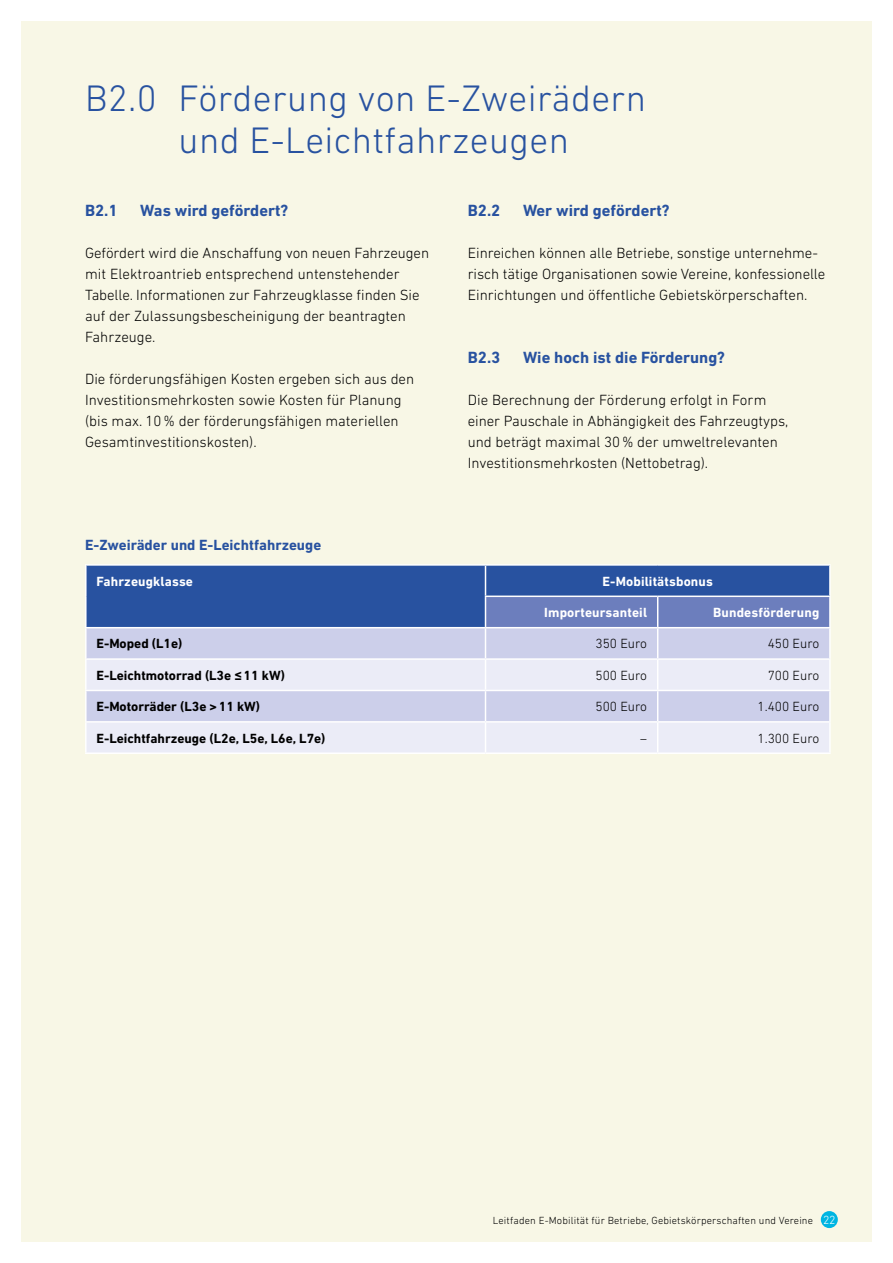
<style>
.page{position:relative;width:893px;height:1263px;background:#fff}
.page>*{position:absolute;margin:0;border:0;box-sizing:border-box;transform-origin:0 0}
.t1{font:300 37.5px/42px "DIN Next LT Pro";letter-spacing:.01em;color:#2852a0;text-align:center}
.t2{font:700 16.5px "DIN Next LT Pro";color:#2852a0}
.t3{font:300 15px/21px "DIN Next LT Pro";color:#000}
.t4{font:700 15px "DIN Next LT Pro";color:#2852a0}
.t5{font:700 13.5px "DIN Next LT Pro";color:#000}
.t6{font:700 13.5px "DIN Next LT Pro";letter-spacing:.01em;color:#fff}
.t7{font:300 13.5px "DIN Next LT Pro";color:#000}
.t8{font:300 10.5px "DIN Next LT Pro";letter-spacing:.015em;color:#000}
.s1{font-size:12px;color:#fff}
</style>
<div class="page">
<div style="left:21px;top:21px;width:851px;height:1221px;background:#f8f7e6"></div>
<div style="left:86px;top:565px;width:399px;height:63px;background:#2852a0"></div>
<div style="left:485px;top:565px;width:345px;height:31px;background:#2852a0"></div>
<div style="left:485px;top:596px;width:173px;height:32px;background:#6c7ebd"></div>
<div style="left:658px;top:596px;width:172px;height:32px;background:#6c7ebd"></div>
<div style="left:86px;top:628px;width:399px;height:31px;background:#cccfea"></div>
<div style="left:485px;top:628px;width:173px;height:31px;background:#cccfea"></div>
<div style="left:658px;top:628px;width:172px;height:31px;background:#cccfea"></div>
<div style="left:86px;top:690px;width:399px;height:32px;background:#cccfea"></div>
<div style="left:485px;top:690px;width:173px;height:32px;background:#cccfea"></div>
<div style="left:658px;top:690px;width:172px;height:32px;background:#cccfea"></div>
<div style="left:86px;top:659px;width:399px;height:31px;background:#ebecf7"></div>
<div style="left:485px;top:659px;width:173px;height:31px;background:#ebecf7"></div>
<div style="left:658px;top:659px;width:172px;height:31px;background:#ebecf7"></div>
<div style="left:86px;top:722px;width:399px;height:31px;background:#ebecf7"></div>
<div style="left:485px;top:722px;width:173px;height:31px;background:#ebecf7"></div>
<div style="left:658px;top:722px;width:172px;height:31px;background:#ebecf7"></div>
<hr style="left:85px;top:566px;width:2px;height:30px;background:#fff">
<hr style="left:85px;top:596px;width:2px;height:31px;background:#fff">
<hr style="left:85px;top:564px;width:400px;height:2px;background:#fff">
<hr style="left:485px;top:564px;width:173px;height:2px;background:#fff">
<hr style="left:658px;top:564px;width:173px;height:2px;background:#fff">
<hr style="left:485px;top:595px;width:173px;height:2px;background:#fff">
<hr style="left:658px;top:595px;width:173px;height:2px;background:#fff">
<svg style="left:485px;top:566px;width:1px;height:29px"></svg>
<hr style="left:485px;top:597px;width:1px;height:30px;background:#fff">
<hr style="left:657px;top:597px;width:1px;height:30px;background:#fff">
<hr style="left:829px;top:566px;width:2px;height:29px;background:#fff">
<hr style="left:829px;top:597px;width:2px;height:30px;background:#fff">
<hr style="left:85px;top:628px;width:2px;height:30px;background:#fff">
<hr style="left:85px;top:627px;width:400px;height:1px;background:#fff">
<hr style="left:485px;top:627px;width:173px;height:1px;background:#fff">
<hr style="left:658px;top:627px;width:173px;height:1px;background:#fff">
<hr style="left:485px;top:628px;width:1px;height:30px;background:#fff">
<hr style="left:657px;top:628px;width:1px;height:30px;background:#fff">
<hr style="left:829px;top:628px;width:2px;height:30px;background:#fff">
<hr style="left:85px;top:658px;width:400px;height:2px;background:#fff">
<hr style="left:485px;top:658px;width:173px;height:2px;background:#fff">
<hr style="left:658px;top:658px;width:173px;height:2px;background:#fff">
<hr style="left:85px;top:660px;width:2px;height:30px;background:#fff">
<hr style="left:85px;top:691px;width:2px;height:30px;background:#fff">
<hr style="left:485px;top:660px;width:1px;height:30px;background:#fff">
<hr style="left:657px;top:660px;width:1px;height:30px;background:#fff">
<hr style="left:485px;top:691px;width:1px;height:30px;background:#fff">
<hr style="left:657px;top:691px;width:1px;height:30px;background:#fff">
<hr style="left:829px;top:660px;width:2px;height:30px;background:#fff">
<hr style="left:829px;top:691px;width:2px;height:30px;background:#fff">
<hr style="left:85px;top:690px;width:400px;height:1px;background:#fff">
<hr style="left:485px;top:690px;width:173px;height:1px;background:#fff">
<hr style="left:658px;top:690px;width:173px;height:1px;background:#fff">
<hr style="left:85px;top:723px;width:2px;height:29px;background:#fff">
<svg style="left:485px;top:723px;width:1px;height:29px"></svg>
<svg style="left:657px;top:723px;width:1px;height:29px"></svg>
<hr style="left:829px;top:723px;width:2px;height:29px;background:#fff">
<hr style="left:85px;top:721px;width:400px;height:2px;background:#fff">
<hr style="left:485px;top:721px;width:173px;height:2px;background:#fff">
<hr style="left:85px;top:752px;width:400px;height:2px;background:#fff">
<hr style="left:485px;top:752px;width:173px;height:2px;background:#fff">
<hr style="left:658px;top:721px;width:173px;height:2px;background:#fff">
<hr style="left:658px;top:752px;width:173px;height:2px;background:#fff">
<div style="left:821px;top:1211px;width:17px;height:17px;background:#00b5e2;border-radius:50%"></div>
<h1 class="t1" style="left:85px;top:76px;width:563px">B2.0 Förderung von E-Zweirädern und E-Leichtfahrzeugen</h1>
<h4 class="t2" style="left:85px;top:201px;width:34px">B2.1</h4>
<h4 class="t2" style="left:140px;top:201px;width:150px">Was wird gefördert?</h4>
<p class="t3" style="left:85px;top:242px;width:346px">Gefördert wird die Anschafung von neuen Fahrzeugen mit Elektroantrieb entsprechend untenstehender Tabelle. Informationen zur Fahrzeugklasse fnden Sie auf der Zulassungsbescheinigung der beantragten Fahrzeuge.</p>
<p class="t3" style="left:85px;top:368px;width:331px">Die förderungsfähigen Kosten ergeben sich aus den Investitionsmehrkosten sowie Kosten für Planung (bis max. 10 % der förderungsfähigen materiellen Gesamtinvestitionskosten).</p>
<p class="t4" style="left:85px;top:536px;width:238px">E-Zweiräder und E-Leichtfahrzeuge</p>
<h4 class="t2" style="left:468px;top:201px;width:34px">B2.2</h4>
<h4 class="t2" style="left:523px;top:201px;width:148px">Wer wird gefördert?</h4>
<p class="t3" style="left:468px;top:242px;width:359px">Einreichen können alle Betriebe, sonstige unternehme&shy;risch tätige Organisationen sowie Vereine, konfessionelle<br>Einrichtungen und öfentliche Gebietskörperschaften.</p>
<h4 class="t2" style="left:468px;top:348px;width:34px">B2.3</h4>
<h4 class="t2" style="left:523px;top:348px;width:204px">Wie hoch ist die Förderung?</h4>
<p class="t3" style="left:468px;top:389px;width:322px">Die Berechnung der Förderung erfolgt in Form einer Pauschale in Abhängigkeit des Fahrzeugtyps, und beträgt maximal 30 % der umweltrelevanten Investitionsmehrkosten (Nettobetrag).</p>
<p class="t6" style="left:96px;top:573px;width:98px">Fahrzeugklasse</p>
<p class="t6" style="left:602px;top:573px;width:112px">E-Mobilitätsbonus</p>
<p class="t6" style="left:544px;top:604px;width:104px">Importeursanteil</p>
<p class="t6" style="left:713px;top:604px;width:108px">Bundesförderung</p>
<p class="t5" style="left:96px;top:636px;width:87px">E-Moped (L1e)</p>
<p class="t7" style="left:595px;top:636px;width:53px">350 Euro</p>
<p class="t7" style="left:768px;top:636px;width:53px">450 Euro</p>
<p class="t5" style="left:96px;top:667px;width:190px">E-Leichtmotorrad (L3e ≤ 11 kW)</p>
<p class="t7" style="left:595px;top:667px;width:53px">500 Euro</p>
<p class="t7" style="left:768px;top:667px;width:53px">700 Euro</p>
<p class="t5" style="left:96px;top:699px;width:165px">E-Motorräder (L3e &gt; 11 kW)</p>
<p class="t7" style="left:595px;top:699px;width:53px">500 Euro</p>
<p class="t7" style="left:758px;top:699px;width:63px">1.400 Euro</p>
<p class="t5" style="left:96px;top:730px;width:231px">E-Leichtfahrzeuge (L2e, L5e, L6e, L7e)</p>
<p class="t7" style="left:640px;top:730px;width:8px">–</p>
<p class="t7" style="left:758px;top:730px;width:63px">1.300 Euro</p>
<p class="t8" style="left:493px;top:1214px;width:344px">Leitfaden E-Mobilität für Betriebe, Gebietskörperschaften und Vereine <span class="s1">22</span></p>
</div>
